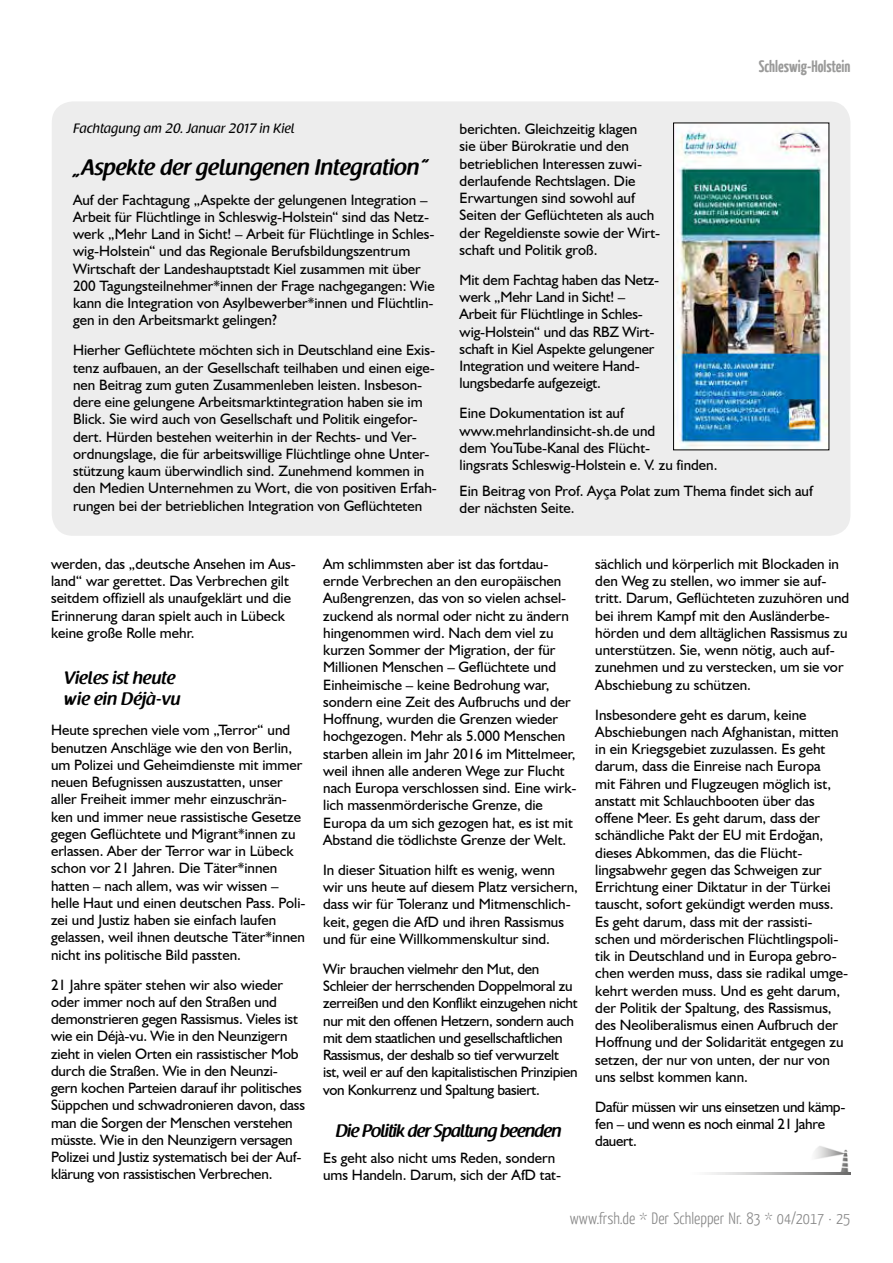
<style>
.page{position:relative;width:893px;height:1263px;background:#fff}
.page>*{position:absolute;margin:0;border:0;box-sizing:border-box;transform-origin:0 0}
.t1{font:600 22.5px "Raspoutine";color:#000}
.t2{font:600 18px "Raspoutine";letter-spacing:-.04em;color:#000}
.t3{font:600 18px/21px "Raspoutine";color:#000}
.t4{font:300 16.5px "Yanone Kaffeesatz";color:#878787}
.t5{font:700 16.5px "Yanone Kaffeesatz";color:#575756}
.t6{font:15px/17.2px "Humanist 521 BT";color:#000}
.t7{font:15px/17.2px "Humanist 521 BT";letter-spacing:-.02em;color:#000}
.t8{font:13.5px "Raspoutine Classic";color:#000}
</style>
<div class="page">
<div style="left:52px;top:101px;width:798px;height:435px;background:#ededed;border-radius:21px"></div>
<img style="left:811px;top:1146px;width:39px;height:29px">
<img style="left:709px;top:1173px;width:141px;height:1px">
<img style="left:675px;top:125px;width:152px;height:323px">
<div style="left:673px;top:123px;width:156px;height:327px;border:1px solid #000"></div>
<p class="t8" style="left:73px;top:120px;width:223px">Fachtagung am 20. Januar 2017 in Kiel</p>
<h1 class="t1" style="left:73px;top:154px;width:356px">„Aspekte der gelungenen Integration“</h1>
<p class="t6" style="left:73px;top:191px;width:363px">Auf der Fachtagung „Aspekte der gelungenen Integration – Arbeit für Flüchtlinge in Schleswig-Holstein“ sind das Netz&shy;werk „Mehr Land in Sicht! – Arbeit für Flüchtlinge in Schles&shy;wig-Holstein“ und das Regionale Berufsbildungszentrum Wirtschaft der Landeshauptstadt Kiel zusammen mit über 200 Tagungsteilnehmer*innen der Frage nachgegangen: Wie kann die Integration von Asylbewerber*innen und Flüchtlin&shy;gen in den Arbeitsmarkt gelingen?</p>
<p class="t6" style="left:73px;top:341px;width:365px">Hierher Geflüchtete möchten sich in Deutschland eine Exis&shy;tenz aufbauen, an der Gesellschaft teilhaben und einen eige&shy;nen Beitrag zum guten Zusammenleben leisten. Insbeson&shy;dere eine gelungene Arbeitsmarktintegration haben sie im Blick. Sie wird auch von Gesellschaft und Politik eingefor&shy;dert. Hürden bestehen weiterhin in der Rechts- und Ver&shy;ordnungslage, die für arbeitswillige Flüchtlinge ohne Unter&shy;stützung kaum überwindlich sind. Zunehmend kommen in den Medien Unternehmen zu Wort, die von positiven Erfah&shy;rungen bei der betrieblichen Integration von Geflüchteten</p>
<p class="t5" style="left:759px;top:55px;width:93px">Schleswig-Holstein</p>
<p class="t6" style="left:460px;top:120px;width:202px">berichten. Gleichzeitig klagen<br>sie über Bürokratie und den betrieblichen Interessen zuwi&shy;derlaufende Rechtslagen. Die<br>Erwartungen sind sowohl auf<br>Seiten der Geflüchteten als auch der Regeldienste sowie der Wirt&shy;schaft und Politik groß.</p>
<p class="t6" style="left:460px;top:271px;width:201px">Mit dem Fachtag haben das Netz&shy;werk „Mehr Land in Sicht! –<br>Arbeit für Flüchtlinge in Schles&shy;wig-Holstein“ und das RBZ Wirt&shy;schaft in Kiel Aspekte gelungener<br>Integration und weitere Hand&shy;lungsbedarfe aufgezeigt.</p>
<p class="t6" style="left:460px;top:404px;width:259px">Eine Dokumentation ist auf www.mehrlandinsicht-sh.de und<br>dem YouTube-Kanal des Flücht-<br>lingsrats Schleswig-Holstein e. V. zu finden.</p>
<p class="t6" style="left:460px;top:482px;width:355px">Ein Beitrag von Prof. Ayça Polat zum Thema findet sich auf der nächsten Seite.</p>
<p class="t6" style="left:51px;top:555px;width:246px">werden, das „deutsche Ansehen im Aus&shy;land“ war gerettet. Das Verbrechen gilt seitdem offiziell als unaufgeklärt und die Erinnerung daran spielt auch in Lübeck keine große Rolle mehr.</p>
<p class="t3" style="left:64px;top:668px;width:118px">Vieles ist heute wie ein Déjà-vu</p>
<p class="t6" style="left:51px;top:721px;width:256px">Heute sprechen viele vom „Terror“ und benutzen Anschläge wie den von Berlin, um Polizei und Geheimdienste mit immer neuen Befugnissen auszustatten, unser aller Freiheit immer mehr einzuschrän&shy;ken und immer neue rassistische Gesetze gegen Geflüchtete und Migrant*innen zu erlassen. Aber der Terror war in Lübeck schon vor 21 Jahren. Die Täter*innen hatten – nach allem, was wir wissen – helle Haut und einen deutschen Pass. Poli&shy;zei und Justiz haben sie einfach laufen gelassen, weil ihnen deutsche Täter*innen nicht ins politische Bild passten.</p>
<p class="t6" style="left:51px;top:976px;width:255px">21 Jahre später stehen wir also wieder oder immer noch auf den Straßen und demonstrieren gegen Rassismus. Vieles ist wie ein Déjà-vu. Wie in den Neunzigern zieht in vielen Orten ein rassistischer Mob durch die Straßen. Wie in den Neunzi&shy;gern kochen Parteien darauf ihr politisches Süppchen und schwadronieren davon, dass man die Sorgen der Menschen verstehen müsste. Wie in den Neunzigern versagen Polizei und Justiz systematisch bei der Auf&shy;klärung von rassistischen Verbrechen.</p>
<p class="t6" style="left:323px;top:555px;width:255px">Am schlimmsten aber ist das fortdau&shy;ernde Verbrechen an den europäischen Außengrenzen, das von so vielen achsel&shy;zuckend als normal oder nicht zu ändern hingenommen wird. Nach dem viel zu kurzen Sommer der Migration, der für Millionen Menschen – Geflüchtete und Einheimische – keine Bedrohung war, sondern eine Zeit des Aufbruchs und der Hoffnung, wurden die Grenzen wieder hochgezogen. Mehr als 5.000 Menschen starben allein im Jahr 2016 im Mittelmeer, weil ihnen alle anderen Wege zur Flucht nach Europa verschlossen sind. Eine wirk&shy;lich massenmörderische Grenze, die Europa da um sich gezogen hat, es ist mit Abstand die tödlichste Grenze der Welt.</p>
<p class="t6" style="left:323px;top:861px;width:256px">In dieser Situation hilft es wenig, wenn wir uns heute auf diesem Platz versichern, dass wir für Toleranz und Mitmenschlich&shy;keit, gegen die AfD und ihren Rassismus und für eine Willkommenskultur sind.</p>
<p class="t7" style="left:323px;top:960px;width:256px">Wir brauchen vielmehr den Mut, den Schleier der herrschenden Doppelmoral zu zerreißen und den Konflikt einzugehen nicht nur mit den offenen Hetzern, sondern auch mit dem staatlichen und gesellschaftlichen Rassismus, der deshalb so tief verwurzelt ist, weil er auf den kapitalistischen Prinzipien von Konkurrenz und Spaltung basiert.</p>
<p class="t2" style="left:336px;top:1120px;width:227px">Die Politik der Spaltung beenden</p>
<p class="t6" style="left:323px;top:1149px;width:239px">Es geht also nicht ums Reden, sondern ums Handeln. Darum, sich der AfD tat-</p>
<p class="t6" style="left:595px;top:555px;width:255px">sächlich und körperlich mit Blockaden in den Weg zu stellen, wo immer sie auf&shy;tritt. Darum, Geflüchteten zuzuhören und bei ihrem Kampf mit den Ausländerbe&shy;hörden und dem alltäglichen Rassismus zu unterstützen. Sie, wenn nötig, auch auf&shy;zunehmen und zu verstecken, um sie vor Abschiebung zu schützen.</p>
<p class="t6" style="left:595px;top:705px;width:254px">Insbesondere geht es darum, keine Abschiebungen nach Afghanistan, mitten in ein Kriegsgebiet zuzulassen. Es geht darum, dass die Einreise nach Europa<br>mit Fähren und Flugzeugen möglich ist, anstatt mit Schlauchbooten über das offene Meer. Es geht darum, dass der schändliche Pakt der EU mit Erdoğan, dieses Abkommen, das die Flücht&shy;lingsabwehr gegen das Schweigen zur Errichtung einer Diktatur in der Türkei tauscht, sofort gekündigt werden muss.<br>Es geht darum, dass mit der rassisti&shy;schen und mörderischen Flüchtlingspoli&shy;tik in Deutschland und in Europa gebro&shy;chen werden muss, dass sie radikal umge&shy;kehrt werden muss. Und es geht darum, der Politik der Spaltung, des Rassismus, des Neoliberalismus einen Aufbruch der Hoffnung und der Solidarität entgegen zu setzen, der nur von unten, der nur von uns selbst kommen kann.</p>
<p class="t7" style="left:595px;top:1098px;width:252px">Dafür müssen wir uns einsetzen und kämp&shy;fen – und wenn es noch einmal 21 Jahre dauert.</p>
<p class="t4" style="left:570px;top:1208px;width:282px">www.frsh.de * Der Schlepper Nr. 83 * 04/2017 · 25</p>
</div>
